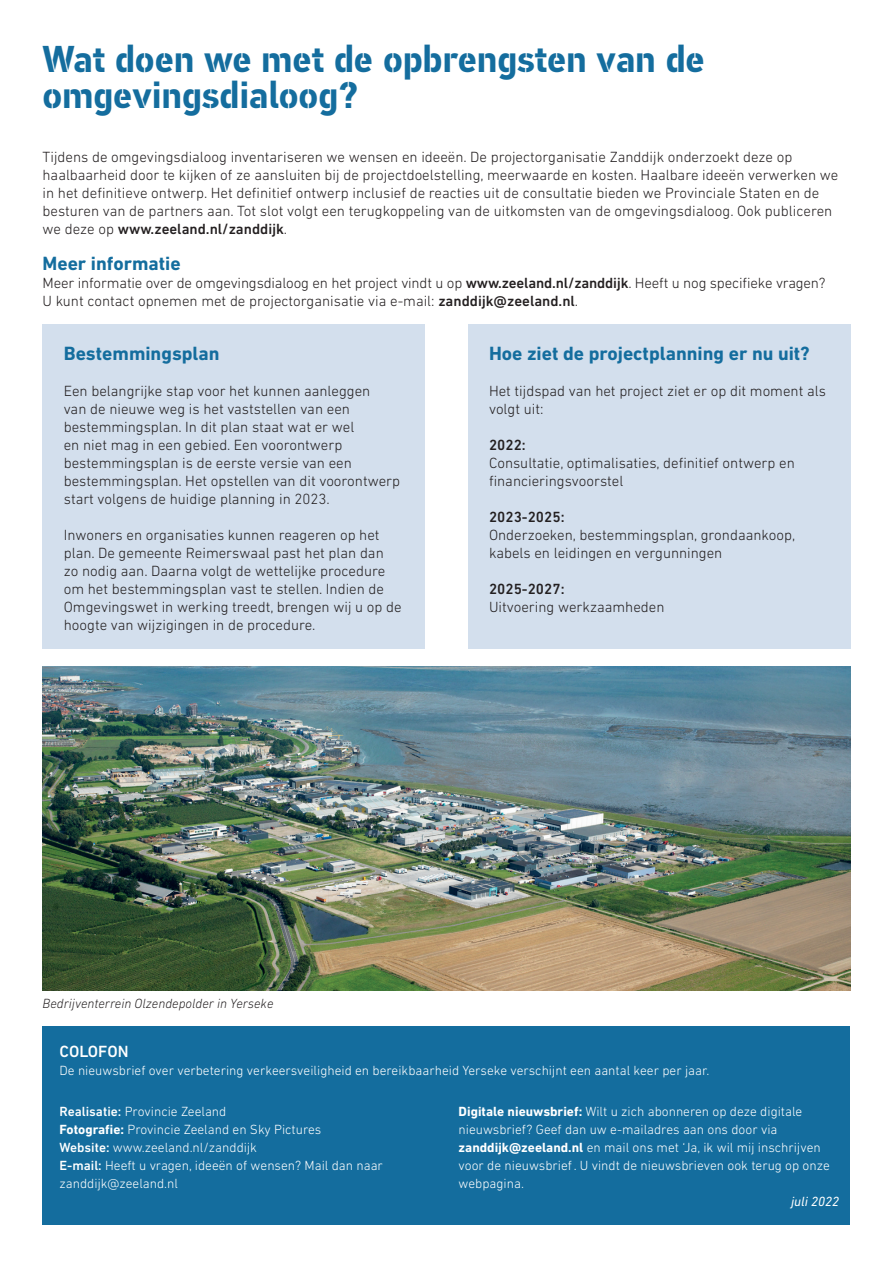
<style>
.page{position:relative;width:893px;height:1263px;background:#fff}
.page>*{position:absolute;margin:0;border:0;box-sizing:border-box;transform-origin:0 0}
.t1{font:700 37.5px/36px "PF Din Stencil";color:#146d9e}
.t2{font:700 19.5px "DIN Next LT Pro";color:#146d9e}
.t3{font:500 16.5px "DIN Next LT Pro";color:#fff}
.t4{font:300 15px/18px "DIN Next LT Pro";color:#231f20}
.t5{font:500 15px "DIN Next LT Pro";color:#231f20}
.t6{font:300 13.5px/18px "DIN Next LT Pro";color:#fff}
.t7{font:italic 300 13.5px "DIN Next LT Pro";color:#231f20}
.t8{font:italic 13.5px "DIN Next LT Pro";color:#fff}
.s1{font-weight:500}
.s2{font-weight:700}
</style>
<div class="page">
<div style="left:43px;top:1026px;width:807px;height:198px;background:#146d9e"></div>
<div style="left:468px;top:324px;width:382px;height:324px;background:#d3dfed"></div>
<div style="left:43px;top:324px;width:382px;height:324px;background:#d3dfed"></div>
<img style="left:43px;top:666px;width:807px;height:324px">
<h1 class="t1" style="left:43px;top:42px;width:664px">Wat doen we met de opbrengsten van de omgevingsdialoog?</h1>
<p class="t4" style="left:43px;top:148px;width:797px">Tidens de omgevingsdialoog inventariseren we wensen en ideeën. De projectorganisatie Zanddik onderzoekt deze op haalbaarheid door te kiken of ze aansluiten bi de projectdoelstelling, meerwaarde en kosten. Haalbare ideeën verwerken we in het defnitieve ontwerp. Het defnitief ontwerp inclusief de reacties uit de consultatie bieden we Provinciale Staten en de besturen van de partners aan. Tot slot volgt een terugkoppeling van de uitkomsten van de omgevingsdialoog. Ook publiceren we deze op <span class="s1">www.zeeland.nl/zanddik</span>.</p>
<h2 class="t2" style="left:43px;top:252px;width:140px">Meer informatie</h2>
<p class="t4" style="left:43px;top:274px;width:784px">Meer informatie over de omgevingsdialoog en het project vindt u op <span class="s1">www.zeeland.nl/zanddik</span>. Heeft u nog specifeke vragen?<br>U kunt contact opnemen met de projectorganisatie via e-mail: <span class="s1">zanddik@zeeland.nl</span>.</p>
<h1 class="t2" style="left:64px;top:342px;width:157px">Bestemmingsplan</h1>
<p class="t4" style="left:64px;top:382px;width:338px">Een belangrike stap voor het kunnen aanleggen<br>van de nieuwe weg is het vaststellen van een bestemmingsplan. In dit plan staat wat er wel<br>en niet mag in een gebied. Een voorontwerp bestemmingsplan is de eerste versie van een bestemmingsplan. Het opstellen van dit voorontwerp start volgens de huidige planning in 2023.</p>
<p class="t4" style="left:64px;top:526px;width:339px">Inwoners en organisaties kunnen reageren op het plan. De gemeente Reimerswaal past het plan dan zo nodig aan. Daarna volgt de wettelike procedure om het bestemmingsplan vast te stellen. Indien de Omgevingswet in werking treedt, brengen wi u op de hoogte van wizigingen in de procedure.</p>
<h1 class="t2" style="left:489px;top:342px;width:322px">Hoe ziet de projectplanning er nu uit?</h1>
<p class="t4" style="left:489px;top:382px;width:338px">Het tidspad van het project ziet er op dit moment als volgt uit:</p>
<p class="t5" style="left:489px;top:436px;width:38px">2022:</p>
<p class="t4" style="left:489px;top:454px;width:307px">Consultatie, optimalisaties, defnitief ontwerp en fnancieringsvoorstel</p>
<p class="t5" style="left:489px;top:508px;width:77px">2023-2025:</p>
<p class="t4" style="left:489px;top:526px;width:308px">Onderzoeken, bestemmingsplan, grondaankoop, kabels en leidingen en vergunningen</p>
<p class="t5" style="left:489px;top:580px;width:77px">2025-2027:</p>
<p class="t4" style="left:489px;top:598px;width:177px">Uitvoering werkzaamheden</p>
<p class="t7" style="left:43px;top:996px;width:232px">Bedriventerrein Olzendepolder in Yerseke</p>
<h2 class="t3" style="left:60px;top:1041px;width:71px">COLOFON</h2>
<p class="t6" style="left:60px;top:1061px;width:651px">De nieuwsbrief over verbetering verkeersveiligheid en bereikbaarheid Yerseke verschint een aantal keer per jaar.</p>
<p class="t6" style="left:60px;top:1102px;width:325px"><span class="s1">Realisatie:</span> Provincie Zeeland<br><span class="s2">Fotografe:</span> Provincie Zeeland en Sky Pictures<br><span class="s1">Website:</span> www.zeeland.nl/zanddik<br><span class="s1">E-mail:</span> Heeft u vragen, ideeën of wensen? Mail dan naar zanddik@zeeland.nl</p>
<p class="t6" style="left:459px;top:1102px;width:373px"><span class="s2">Digitale nieuwsbrief:</span> Wilt u zich abonneren op deze digitale nieuwsbrief? Geef dan uw e-mailadres aan ons door via <span class="s2">zanddik@zeeland.nl</span> en mail ons met ‘Ja, ik wil mi inschriven voor de nieuwsbrief. U vindt de nieuwsbrieven ook terug op onze webpagina.</p>
<p class="t8" style="left:791px;top:1194px;width:50px">juli 2022</p>
</div>
